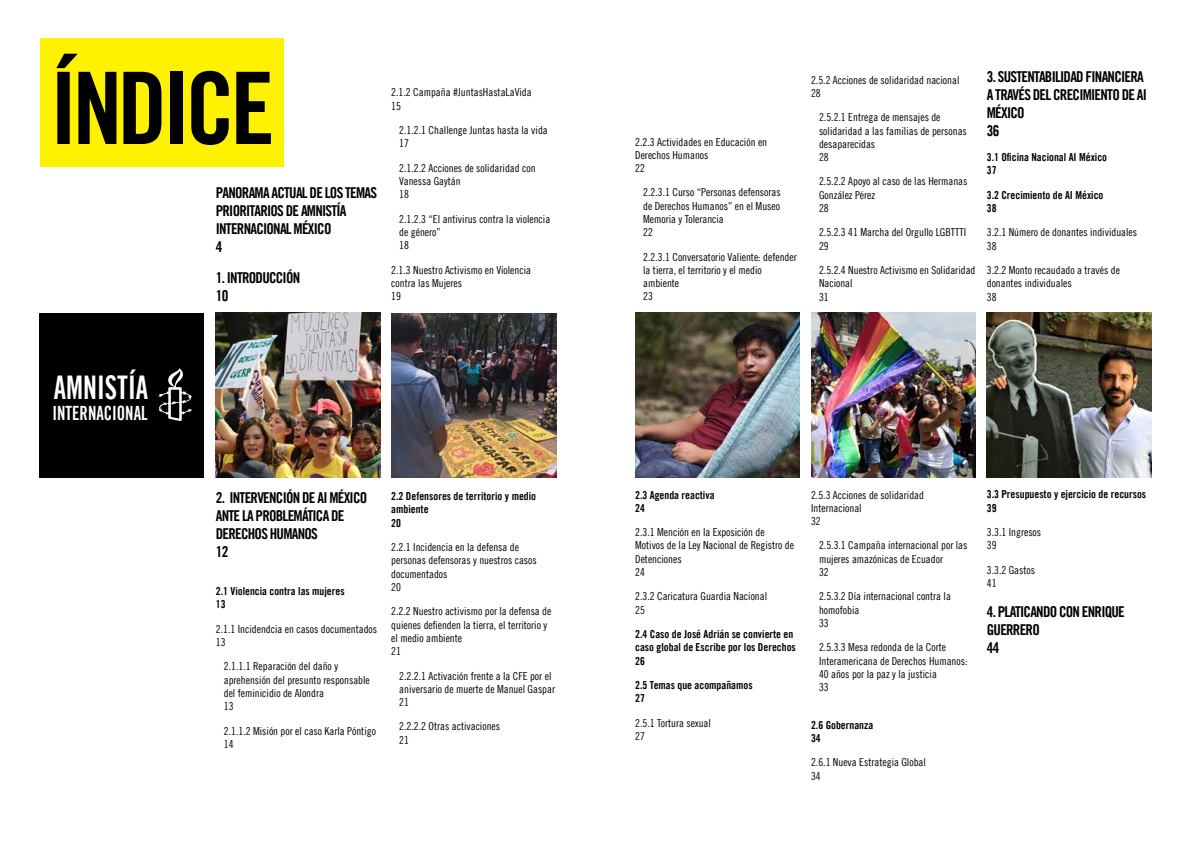
<style>
.page{position:relative;width:1191px;height:842px;background:#fff}
.page>*{position:absolute;margin:0;border:0;box-sizing:border-box;transform-origin:0 0}
.t1{font:100px "Amnesty Trade Gothic Bd Cn 20";letter-spacing:-.05em;color:#000}
.t2{font:32.6px "Trade Gothic LT Bold Cond Twenty";color:#fff;scale:.85 1}
.t3{font:19.7px "Trade Gothic LT Bold Cond Twenty";color:#fff;scale:.85 1}
.t4{font:15px/18px "Amnesty Trade Gothic Bd Cn 20";letter-spacing:-.05em;color:#000}
.t5{font:11px/13.2px "Amnesty Trade Gothic Cn 18";color:#000}
.t6{font:11px/13.2px "Amnesty Trade Gothic Bd Cn 20";color:#000}
</style>
<div class="page">
<img style="left:811px;top:313px;width:164px;height:164px">
<img style="left:986px;top:313px;width:165px;height:164px">
<img style="left:216px;top:313px;width:164px;height:164px">
<img style="left:635px;top:313px;width:164px;height:164px">
<div style="left:40px;top:38px;width:243px;height:129px;background:#fff200"></div>
<div style="left:40px;top:313px;width:164px;height:164px;background:#000"></div>
<svg style="left:158px;top:368px;width:34px;height:53px"></svg>
<img style="left:391px;top:313px;width:165px;height:164px">
<h1 class="t1" style="left:50px;top:48px;width:226px">ÍNDICE</h1>
<h3 class="t4" style="left:216px;top:183px;width:163px">PANORAMA ACTUAL DE LOS TEMAS<br>PRIORITARIOS DE AMNISTÍA<br>INTERNACIONAL MÉXICO<br>4</h3>
<h3 class="t4" style="left:216px;top:269px;width:86px">1. INTRODUCCIÓN<br>10</h3>
<p class="t5" style="left:391px;top:86px;width:142px">2.1.2 Campaña #JuntasHastaLaVida<br>15</p>
<p class="t5" style="left:399px;top:123px;width:150px">2.1.2.1 Challenge Juntas hasta la vida<br>17</p>
<p class="t5" style="left:399px;top:161px;width:138px">2.1.2.2 Acciones de solidaridad con<br>Vanessa Gaytán<br>18</p>
<p class="t5" style="left:399px;top:212px;width:152px">2.1.2.3 “El antivirus contra la violencia de género”<br>18</p>
<p class="t5" style="left:391px;top:263px;width:141px">2.1.3 Nuestro Activismo en Violencia contra las Mujeres<br>19</p>
<h2 class="t2" style="left:54px;top:368px;width:112px">AMNISTÍA</h2>
<h3 class="t3" style="left:53px;top:401px;width:113px">INTERNACIONAL</h3>
<h3 class="t4" style="left:216px;top:489px;width:153px">2. INTERVENCIÓN DE AI MÉXICO<br>ANTE LA PROBLEMÁTICA DE<br>DERECHOS HUMANOS<br>12</h3>
<p class="t6" style="left:216px;top:584px;width:130px">2.1 Violencia contra las mujeres<br>13</p>
<p class="t5" style="left:216px;top:622px;width:163px">2.1.1 Incidendcia en casos documentados<br>13</p>
<p class="t5" style="left:224px;top:660px;width:148px">2.1.1.1 Reparación del daño y aprehensión del presunto responsable del feminicidio de Alondra<br>13</p>
<p class="t5" style="left:224px;top:724px;width:154px">2.1.1.2 Misión por el caso Karla Póntigo<br>14</p>
<p class="t6" style="left:391px;top:490px;width:146px">2.2 Defensores de territorio y medio ambiente<br>20</p>
<p class="t5" style="left:391px;top:541px;width:147px">2.2.1 Incidencia en la defensa de personas defensoras y nuestros casos documentados<br>20</p>
<p class="t5" style="left:391px;top:605px;width:162px">2.2.2 Nuestro activismo por la defensa de quienes defienden la tierra, el territorio y el medio ambiente<br>21</p>
<p class="t5" style="left:399px;top:669px;width:157px">2.2.2.1 Activación frente a la CFE por el aniversario de muerte de Manuel Gaspar<br>21</p>
<p class="t5" style="left:399px;top:720px;width:102px">2.2.2.2 Otras activaciones<br>21</p>
<p class="t5" style="left:635px;top:135px;width:133px">2.2.3 Actividades en Educación en<br>Derechos Humanos<br>22</p>
<p class="t5" style="left:643px;top:186px;width:139px">2.2.3.1 Curso “Personas defensoras de Derechos Humanos” en el Museo<br>Memoria y Tolerancia<br>22</p>
<p class="t5" style="left:643px;top:250px;width:155px">2.2.3.1 Conversatorio Valiente: defender la tierra, el territorio y el medio ambiente<br>23</p>
<p class="t5" style="left:811px;top:73px;width:150px">2.5.2 Acciones de solidaridad nacional<br>28</p>
<p class="t5" style="left:819px;top:111px;width:149px">2.5.2.1 Entrega de mensajes de solidaridad a las familias de personas desaparecidas<br>28</p>
<p class="t5" style="left:819px;top:175px;width:150px">2.5.2.2 Apoyo al caso de las Hermanas<br>González Pérez<br>28</p>
<p class="t5" style="left:819px;top:226px;width:149px">2.5.2.3 41 Marcha del Orgullo LGBTTTI<br>29</p>
<p class="t5" style="left:819px;top:263px;width:158px">2.5.2.4 Nuestro Activismo en Solidaridad<br>Nacional<br>31</p>
<h3 class="t4" style="left:986px;top:68px;width:162px">3. SUSTENTABILIDAD FINANCIERA<br>A TRAVÉS DEL CRECIMIENTO DE AI<br>MÉXICO<br>36</h3>
<p class="t6" style="left:986px;top:150px;width:122px">3.1 Oficina Nacional AI México<br>37</p>
<p class="t6" style="left:986px;top:188px;width:118px">3.2 Crecimiento de AI México<br>38</p>
<p class="t5" style="left:986px;top:226px;width:152px">3.2.1 Número de donantes individuales<br>38</p>
<p class="t5" style="left:986px;top:264px;width:135px">3.2.2 Monto recaudado a través de donantes individuales<br>38</p>
<p class="t6" style="left:635px;top:488px;width:81px">2.3 Agenda reactiva<br>24</p>
<p class="t5" style="left:635px;top:526px;width:160px">2.3.1 Mención en la Exposición de<br>Motivos de la Ley Nacional de Registro de<br>Detenciones<br>24</p>
<p class="t5" style="left:635px;top:590px;width:133px">2.3.2 Caricatura Guardia Nacional<br>25</p>
<p class="t6" style="left:635px;top:627px;width:162px">2.4 Caso de José Adrián se convierte en caso global de Escribe por los Derechos<br>26</p>
<p class="t6" style="left:635px;top:678px;width:119px">2.5 Temas que acompañamos<br>27</p>
<p class="t5" style="left:635px;top:716px;width:77px">2.5.1 Tortura sexual<br>27</p>
<p class="t5" style="left:811px;top:488px;width:114px">2.5.3 Acciones de solidaridad<br>Internacional<br>32</p>
<p class="t5" style="left:819px;top:539px;width:150px">2.5.3.1 Campaña internacional por las mujeres amazónicas de Ecuador<br>32</p>
<p class="t5" style="left:819px;top:590px;width:133px">2.5.3.2 Día internacional contra la homofobia<br>33</p>
<p class="t5" style="left:819px;top:641px;width:150px">2.5.3.3 Mesa redonda de la Corte<br>Interamericana de Derechos Humanos:<br>40 años por la paz y la justicia<br>33</p>
<p class="t6" style="left:811px;top:718px;width:64px">2.6 Gobernanza<br>34</p>
<p class="t5" style="left:811px;top:756px;width:116px">2.6.1 Nueva Estrategia Global<br>34</p>
<p class="t6" style="left:986px;top:488px;width:161px">3.3 Presupuesto y ejercicio de recursos<br>39</p>
<p class="t5" style="left:986px;top:526px;width:56px">3.3.1 Ingresos<br>39</p>
<p class="t5" style="left:986px;top:563px;width:50px">3.3.2 Gastos<br>41</p>
<h3 class="t4" style="left:986px;top:602px;width:140px">4. PLATICANDO CON ENRIQUE<br>GUERRERO<br>44</h3>
</div>
